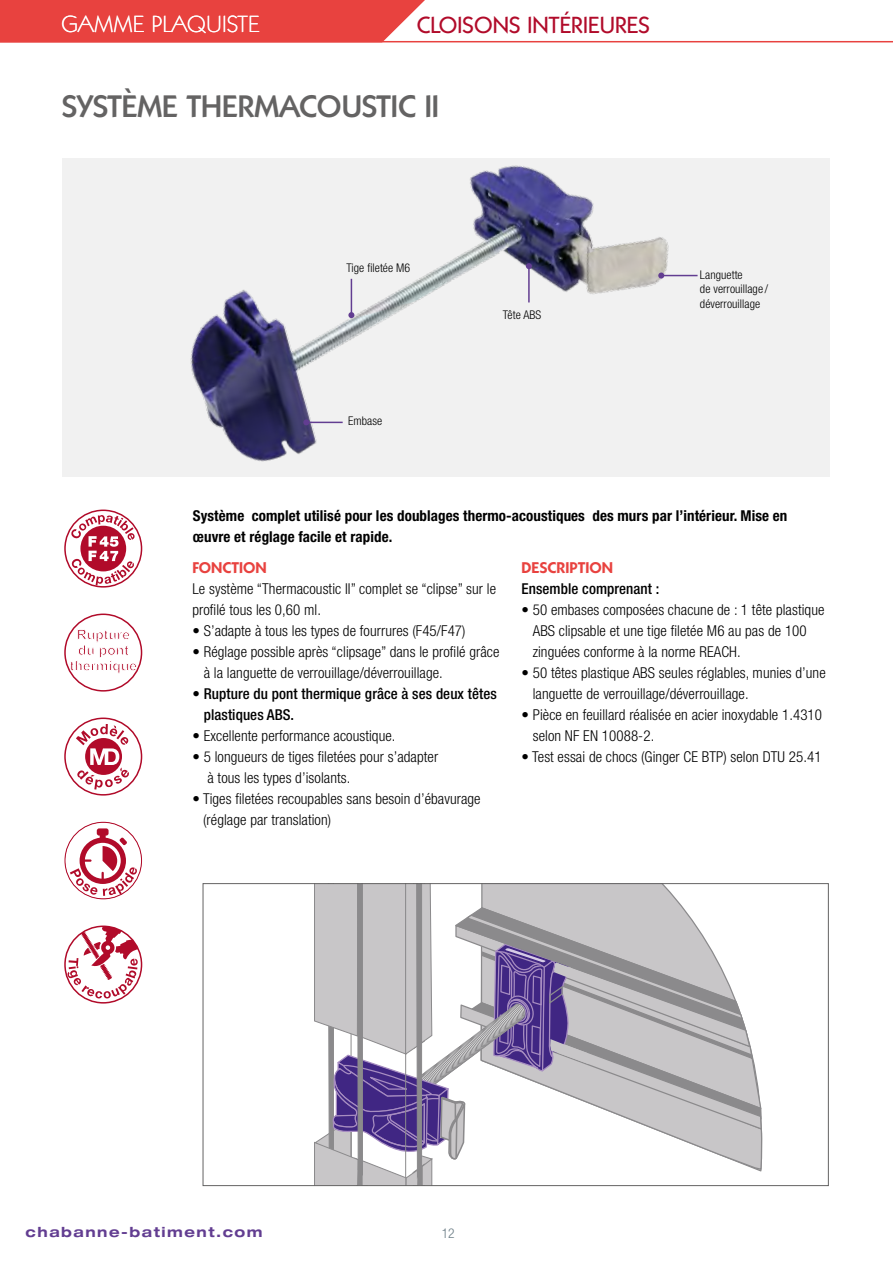
<style>
.page{position:relative;width:893px;height:1263px;background:#fff}
.page>*{position:absolute;margin:0;border:0;box-sizing:border-box;transform-origin:0 0}
.t1{font:500 30px "Koblenz Serial";color:#646363}
.t2{font:22.5px "Koblenz Serial";letter-spacing:.005em;color:#b10b2a}
.t3{font:200 22.5px "Koblenz Serial";letter-spacing:.005em;color:#fff}
.t4{font:300 condensed 15px/21px "Helvetica Neue LT Std";letter-spacing:.005em;color:#000}
.t5{font:700 condensed 15px/21px "Helvetica Neue LT Std";letter-spacing:.005em;color:#000}
.t6{font:500 condensed 15px/21px "Helvetica Neue LT Std";letter-spacing:.005em;color:#000}
.t7{font:700 15px "Koblenz Serial";letter-spacing:.005em;color:#e8423f}
.t8{font:700 expanded 13.95px "Helvetica Neue LT Std";letter-spacing:.11em;color:#623d91}
.t9{font:300 condensed 13.5px "Helvetica Neue LT Std";color:#6a7c85}
.t10{font:300 condensed 12px/14.4px "Helvetica Neue LT Std";letter-spacing:.005em;color:#000}
</style>
<div class="page">
<div style="left:0;top:0;width:425px;height:41px;background:#e8423f"></div>
<div style="left:62px;top:158px;width:767px;height:319px;background:#f1f1f1"></div>
<svg style="left:65px;top:512px;width:77px;height:73px"></svg>
<div style="left:64px;top:509px;width:78px;height:79px;border:2px solid #b10b2a;border-radius:50%"></div>
<svg style="left:65px;top:720px;width:77px;height:75px"></svg>
<div style="left:64px;top:717px;width:78px;height:78px;border:2px solid #b10b2a;border-radius:50%"></div>
<svg style="left:65px;top:928px;width:77px;height:75px"></svg>
<div style="left:64px;top:925px;width:78px;height:78px;border:2px solid #b10b2a;border-radius:50%"></div>
<svg style="left:65px;top:616px;width:77px;height:73px"></svg>
<div style="left:64px;top:613px;width:78px;height:79px;border:2px solid #b10b2a;border-radius:50%"></div>
<svg style="left:65px;top:822px;width:77px;height:77px"></svg>
<div style="left:65px;top:822px;width:77px;height:77px;border:1px solid #b10b2a;border-radius:50%"></div>
<img style="left:130px;top:165px;width:568px;height:392px">
<svg style="left:314px;top:885px;width:448px;height:299px"></svg>
<hr style="left:306px;top:422px;width:37px;height:1px;background:#623d91">
<svg style="left:303px;top:419px;width:6px;height:6px"></svg>
<hr style="left:351px;top:279px;width:1px;height:36px;background:#623d91">
<svg style="left:348px;top:312px;width:6px;height:6px"></svg>
<hr style="left:528px;top:266px;width:2px;height:36px;background:#623d91">
<svg style="left:526px;top:263px;width:6px;height:6px"></svg>
<hr style="left:661px;top:275px;width:37px;height:1px;background:#623d91">
<svg style="left:658px;top:273px;width:6px;height:6px"></svg>
<hr style="left:0;top:41px;width:893px;height:1px;background:#e8423f">
<h2 class="t3" style="left:61px;top:10px;width:200px">GAMME PLAQUISTE</h2>
<h2 class="t2" style="left:417px;top:12px;width:235px">CLOISONS INTÉRIEURES</h2>
<h1 class="t1" style="left:62px;top:88px;width:379px">SYSTÈME THERMACOUSTIC II</h1>
<p class="t10" style="left:346px;top:260px;width:65px">Tige filetée M6</p>
<p class="t10" style="left:348px;top:414px;width:36px">Embase</p>
<p class="t10" style="left:503px;top:307px;width:40px">Tête ABS</p>
<p class="t10" style="left:700px;top:267px;width:70px">Languette<br>de verrouillage / déverrouillage</p>
<p class="t5" style="left:193px;top:505px;width:596px">Système complet utilisé pour les doublages thermo-acoustiques des murs par l’intérieur. Mise en œuvre et réglage facile et rapide.</p>
<p class="t7" style="left:192px;top:559px;width:76px">FONCTION</p>
<p class="t4" style="left:192px;top:578px;width:305px">Le système “Thermacoustic II” complet se “clipse” sur le profilé tous les 0,60 ml.</p>
<p class="t4" style="left:192px;top:620px;width:275px">• S’adapte à tous les types de fourrures (F45/F47)</p>
<p class="t4" style="left:204px;top:641px;width:297px;text-indent:-11px">• Réglage possible après “clipsage” dans le profilé grâce à la languette de verrouillage/déverrouillage.</p>
<p class="t6" style="left:204px;top:683px;width:295px;text-indent:-11px">• Rupture du pont thermique grâce à ses deux têtes plastiques ABS.</p>
<p class="t4" style="left:192px;top:725px;width:205px">• Excellente performance acoustique.</p>
<p class="t4" style="left:207px;top:746px;width:232px;text-indent:-15px">• 5 longueurs de tiges filetées pour s’adapter à tous les types d’isolants.</p>
<p class="t4" style="left:203px;top:788px;width:279px;text-indent:-11px">• Tiges filetées recoupables sans besoin d’ébavurage (réglage par translation)</p>
<p class="t7" style="left:521px;top:559px;width:93px">DESCRIPTION</p>
<p class="t6" style="left:521px;top:578px;width:139px">Ensemble comprenant :</p>
<p class="t4" style="left:533px;top:599px;width:293px;text-indent:-11px">• 50 embases composées chacune de : 1 tête plastique<br>ABS clipsable et une tige filetée M6 au pas de 100 zinguées conforme à la norme REACH.</p>
<p class="t4" style="left:533px;top:662px;width:294px;text-indent:-11px">• 50 têtes plastique ABS seules réglables, munies d’une languette de verrouillage/déverrouillage.</p>
<p class="t4" style="left:533px;top:704px;width:291px;text-indent:-11px">• Pièce en feuillard réalisée en acier inoxydable 1.4310 selon NF EN 10088-2.</p>
<p class="t4" style="left:521px;top:746px;width:302px">• Test essai de chocs (Ginger CE BTP) selon DTU 25.41</p>
<p class="t8" style="left:26px;top:1223px;width:239px">chabanne-batiment.com</p>
<p class="t9" style="left:442px;top:1225px;width:14px">12</p>
</div>
